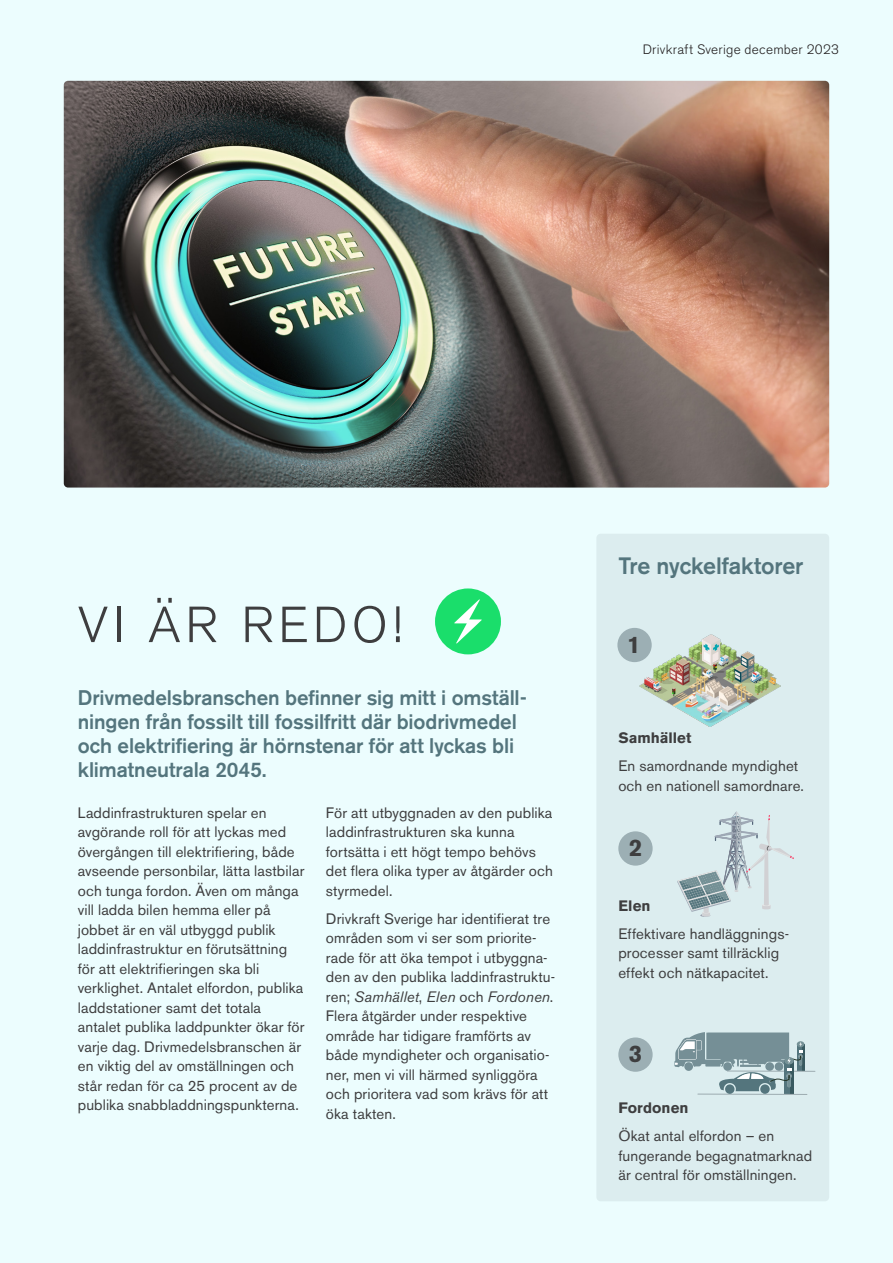
<style>
.page{position:relative;width:893px;height:1263px;background:#ecfdfe}
.page>*{position:absolute;margin:0;border:0;box-sizing:border-box;transform-origin:0 0}
.Bröd{font:300 50.25px "Akzidenz Grotesk BE";letter-spacing:.09em;color:#3e3e3f}
.Bröd-2{font:700 23.7px "Akzidenz Grotesk BE";color:#3e3e3f}
.Underrubrik_1{font:500 23.55px "Akzidenz Grotesk BE";letter-spacing:-.01em;color:#54757d}
.Underrubrik_1-2{font:500 21px/24px "Akzidenz Grotesk BE";letter-spacing:-.005em;color:#54757d}
.OB_Brödtext{font:15px/19.5px "Akzidenz Grotesk BE";letter-spacing:.01em;color:#3e3e3f}
.OB_Brödtext-2{font:700 15px "Akzidenz Grotesk BE";letter-spacing:.005em;color:#3e3e3f}
.t1{font:300 13.5px "Akzidenz Grotesk BE";letter-spacing:.02em;color:#231f20}
.s1{font-style:italic}
</style>
<div class="page">
<div style="left:435px;top:588px;width:66px;height:66px;background:#1ade6b;border-radius:50%"></div>
<svg style="left:454px;top:599px;width:28px;height:45px"></svg>
<div style="left:596px;top:534px;width:233px;height:667px;background:#dcedef;border-radius:4px"></div>
<div style="left:618px;top:1037px;width:35px;height:35px;background:#9cafb4;border-radius:50%"></div>
<hr style="left:802px;top:1044px;width:2px;height:27px;background:#395a60">
<hr style="left:727px;top:1071px;width:88px;height:1px;background:#9cabb0">
<hr style="left:698px;top:1094px;width:109px;height:1px;background:#9cabb0">
<svg style="left:674px;top:1032px;width:129px;height:62px"></svg>
<div style="left:617px;top:628px;width:35px;height:34px;background:#9cafb4;border-radius:50%"></div>
<div style="left:618px;top:831px;width:35px;height:35px;background:#9cafb4;border-radius:50%"></div>
<svg style="left:677px;top:811px;width:117px;height:106px"></svg>
<img style="left:64px;top:81px;width:765px;height:407px">
<img style="left:639px;top:634px;width:141px;height:92px">
<p class="t1" style="left:643px;top:41px;width:198px">Drivkraft Sverige december 2023</p>
<p class="Bröd" style="left:78px;top:596px;width:326px">VI ÄR REDO!</p>
<p class="Underrubrik_1-2" style="left:78px;top:685px;width:451px">Drivmedelsbranschen befinner sig mitt i omställ&shy;ningen från fossilt till fossilfritt där biodrivmedel och elektrifiering är hörnstenar för att lyckas bli klimatneutrala 2045.</p>
<p class="OB_Brödtext" style="left:78px;top:803px;width:228px">Laddinfrastrukturen spelar en avgörande roll för att lyckas med övergången till elektrifiering, både avseende personbilar, lätta lastbilar och tunga fordon. Även om många vill ladda bilen hemma eller på jobbet är en väl utbyggd publik laddinfrastruktur en förutsättning för att elektrifieringen ska bli verklighet. Antalet elfordon, publika laddstationer samt det totala antalet publika laddpunkter ökar för varje dag. Drivmedelsbranschen är en viktig del av omställningen och står redan för ca 25 procent av de publika snabbladdningspunkterna.</p>
<p class="OB_Brödtext" style="left:326px;top:803px;width:228px">För att utbyggnaden av den publika laddinfrastrukturen ska kunna fortsätta i ett högt tempo behövs det flera olika typer av åtgärder och styrmedel.</p>
<p class="OB_Brödtext" style="left:326px;top:909px;width:231px">Drivkraft Sverige har identifierat tre områden som vi ser som priorite&shy;rade för att öka tempot i utbyggna&shy;den av den publika laddinfrastruktu&shy;ren; <span class="s1">Samhället</span>, <span class="s1">Elen</span> och <span class="s1">Fordonen</span>.<br>Flera åtgärder under respektive område har tidigare framförts av både myndigheter och organisatio&shy;ner, men vi vill härmed synliggöra och prioritera vad som krävs för att öka takten.</p>
<p class="Underrubrik_1" style="left:618px;top:551px;width:186px">Tre nyckelfaktorer</p>
<p class="Bröd-2" style="left:627px;top:631px;width:15px">1</p>
<p class="OB_Brödtext-2" style="left:618px;top:729px;width:75px">Samhället</p>
<p class="OB_Brödtext" style="left:618px;top:756px;width:187px">En samordnande myndighet och en nationell samordnare.</p>
<p class="Bröd-2" style="left:629px;top:834px;width:15px">2</p>
<p class="OB_Brödtext-2" style="left:618px;top:897px;width:34px">Elen</p>
<p class="OB_Brödtext" style="left:618px;top:924px;width:172px">Effektivare handläggnings&shy;processer samt tillräcklig effekt och nätkapacitet.</p>
<p class="Bröd-2" style="left:629px;top:1040px;width:15px">3</p>
<p class="OB_Brödtext-2" style="left:618px;top:1099px;width:72px">Fordonen</p>
<p class="OB_Brödtext" style="left:618px;top:1126px;width:195px">Ökat antal elfordon – en fungerande begagnatmarknad är central för omställningen.</p>
</div>
